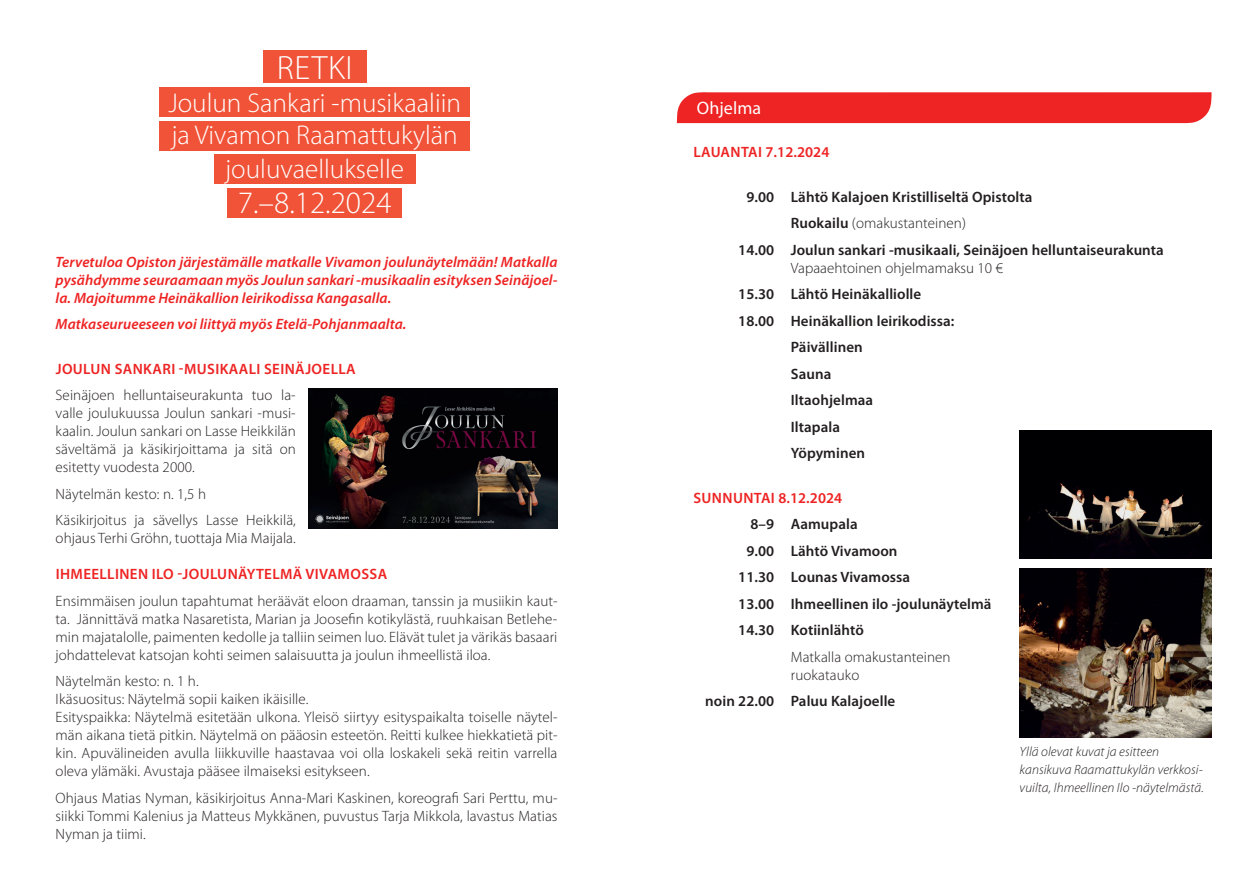
<style>
.page{position:relative;width:1259px;height:893px;background:#fff}
.page>*{position:absolute;margin:0;border:0;box-sizing:border-box;transform-origin:0 0}
.t1{font:300 33.75px "Myriad Pro";letter-spacing:.02em;color:#fff}
.t2{font:300 31.2px "Myriad Pro";color:#fff}
.t3{font:300 27.15px/33.3px "Myriad Pro";color:#fff;text-align:center}
.t4{font:18px "Myriad Pro";letter-spacing:.005em;color:#fff}
.t5{font:300 15px/18px "Myriad Pro";letter-spacing:.005em;color:#231f20;text-align:justify}
.t6{font:600 15px "Myriad Pro";letter-spacing:.005em;color:#231f20}
.t7{font:italic 600 15px/18px "Myriad Pro";letter-spacing:.005em;color:#ee2323;text-align:justify}
.t8{font:600 15px "Myriad Pro";letter-spacing:.025em;color:#ee2323}
.t9{font:600 15px "Myriad Pro";letter-spacing:.005em;color:#ee2323}
.t10{font:italic 300 13.5px/18px "Myriad Pro";letter-spacing:.005em;color:#231f20}
.s1{font-weight:600}
</style>
<div class="page">
<img style="left:308px;top:388px;width:249px;height:140px">
<div style="left:263px;top:51px;width:103px;height:32px;background:#f05337"></div>
<div style="left:159px;top:87px;width:311px;height:30px;background:#f05337"></div>
<div style="left:159px;top:121px;width:311px;height:30px;background:#f05337"></div>
<div style="left:214px;top:154px;width:201px;height:30px;background:#f05337"></div>
<div style="left:227px;top:188px;width:175px;height:30px;background:#f05337"></div>
<img style="left:1019px;top:431px;width:192px;height:127px">
<img style="left:1019px;top:569px;width:192px;height:168px">
<div style="left:677px;top:92px;width:534px;height:31px;background:#ee2323"></div>
<h1 class="t1" style="left:277px;top:55px;width:77px">RETKI</h1>
<h3 class="t3" style="left:168px;top:89px;width:294px">Joulun Sankari -musikaaliin ja Vivamon Raamattukylän jouluvaellukselle</h3>
<h2 class="t2" style="left:238px;top:191px;width:155px">7.–8.12.2024</h2>
<p class="t7" style="left:56px;top:254px;width:503px">Tervetuloa Opiston järjestämälle matkalle Vivamon joulunäytelmään! Matkalla pysähdymme seuraamaan myös Joulun sankari -musikaalin esityksen Seinäjoel&shy;la. Majoitumme Heinäkallion leirikodissa Kangasalla.</p>
<p class="t7" style="left:56px;top:317px;width:352px">Matkaseurueeseen voi liittyä myös Etelä-Pohjanmaalta.</p>
<p class="t8" style="left:56px;top:363px;width:301px">JOULUN SANKARI -MUSIKAALI SEINÄJOELLA</p>
<p class="t5" style="left:56px;top:388px;width:242px">Seinäjoen helluntaiseurakunta tuo la&shy;valle joulukuussa Joulun sankari -musi&shy;kaalin. Joulun sankari on Lasse Heikkilän säveltämä ja käsikirjoittama ja sitä on esitetty vuodesta 2000.</p>
<p class="t5" style="left:56px;top:482px;width:242px;line-height:26.5px">Näytelmän kesto: n. 1,5 h<br>Käsikirjoitus ja sävellys Lasse Heikkilä,</p>
<p class="t5" style="left:56px;top:531px;width:242px">ohjaus Terhi Gröhn, tuottaja Mia Maijala.</p>
<p class="t8" style="left:56px;top:569px;width:333px">IHMEELLINEN ILO -JOULUNÄYTELMÄ VIVAMOSSA</p>
<p class="t5" style="left:56px;top:593px;width:503px">Ensimmäisen joulun tapahtumat heräävät eloon draaman, tanssin ja musiikin kaut&shy;ta. Jännittävä matka Nasaretista, Marian ja Joosefin kotikylästä, ruuhkaisan Betlehe&shy;min majatalolle, paimenten kedolle ja talliin seimen luo. Elävät tulet ja värikäs basaari johdattelevat katsojan kohti seimen salaisuutta ja joulun ihmeellistä iloa.</p>
<p class="t5" style="left:56px;top:674px;width:503px;text-align:left">Näytelmän kesto: n. 1 h.<br>Ikäsuositus: Näytelmä sopii kaiken ikäisille.<br>Esityspaikka: Näytelmä esitetään ulkona. Yleisö siirtyy esityspaikalta toiselle näytel&shy;män aikana tietä pitkin. Näytelmä on pääosin esteetön. Reitti kulkee hiekkatietä pit&shy;kin. Apuvälineiden avulla liikkuville haastavaa voi olla loskakeli sekä reitin varrella oleva ylämäki. Avustaja pääsee ilmaiseksi esitykseen.</p>
<p class="t5" style="left:56px;top:790px;width:503px">Ohjaus Matias Nyman, käsikirjoitus Anna-Mari Kaskinen, koreografi Sari Perttu, mu&shy;siikki Tommi Kalenius ja Matteus Mykkänen, puvustus Tarja Mikkola, lavastus Matias Nyman ja tiimi.</p>
<p class="t4" style="left:697px;top:101px;width:66px">Ohjelma</p>
<p class="t9" style="left:693px;top:146px;width:137px">LAUANTAI 7.12.2024</p>
<p class="t6" style="left:746px;top:191px;width:288px">9.00 Lähtö Kalajoen Kristilliseltä Opistolta</p>
<p class="t5" style="left:791px;top:216px;width:177px"><span class="s1">Ruokailu</span> (omakustanteinen)</p>
<p class="t6" style="left:738px;top:244px;width:427px">14.00 Joulun sankari -musikaali, Seinäjoen helluntaiseurakunta</p>
<p class="t5" style="left:791px;top:260px;width:214px">Vapaaehtoinen ohjelmamaksu 10 €</p>
<p class="t6" style="left:738px;top:288px;width:185px">15.30 Lähtö Heinäkalliolle</p>
<p class="t6" style="left:738px;top:315px;width:218px">18.00 Heinäkallion leirikodissa:</p>
<p class="t6" style="left:791px;top:341px;width:73px">Päivällinen</p>
<p class="t6" style="left:791px;top:368px;width:42px">Sauna</p>
<p class="t6" style="left:791px;top:394px;width:84px">Iltaohjelmaa</p>
<p class="t6" style="left:791px;top:421px;width:51px">Iltapala</p>
<p class="t6" style="left:791px;top:447px;width:76px">Yöpyminen</p>
<p class="t8" style="left:693px;top:492px;width:150px">SUNNUNTAI 8.12.2024</p>
<p class="t6" style="left:750px;top:518px;width:109px">8–9 Aamupala</p>
<p class="t6" style="left:746px;top:545px;width:153px">9.00 Lähtö Vivamoon</p>
<p class="t6" style="left:738px;top:571px;width:173px">11.30 Lounas Vivamossa</p>
<p class="t6" style="left:738px;top:598px;width:255px">13.00 Ihmeellinen ilo -joulunäytelmä</p>
<p class="t6" style="left:738px;top:624px;width:127px">14.30 Kotiinlähtö</p>
<p class="t5" style="left:791px;top:649px;width:161px">Matkalla omakustanteinen ruokatauko</p>
<p class="t6" style="left:705px;top:695px;width:191px">noin 22.00 Paluu Kalajoelle</p>
<p class="t10" style="left:1019px;top:744px;width:186px">Yllä olevat kuvat ja esitteen kansikuva Raamattukylän verkkosi&shy;vuilta, Ihmeellinen Ilo -näytelmästä.</p>
</div>
